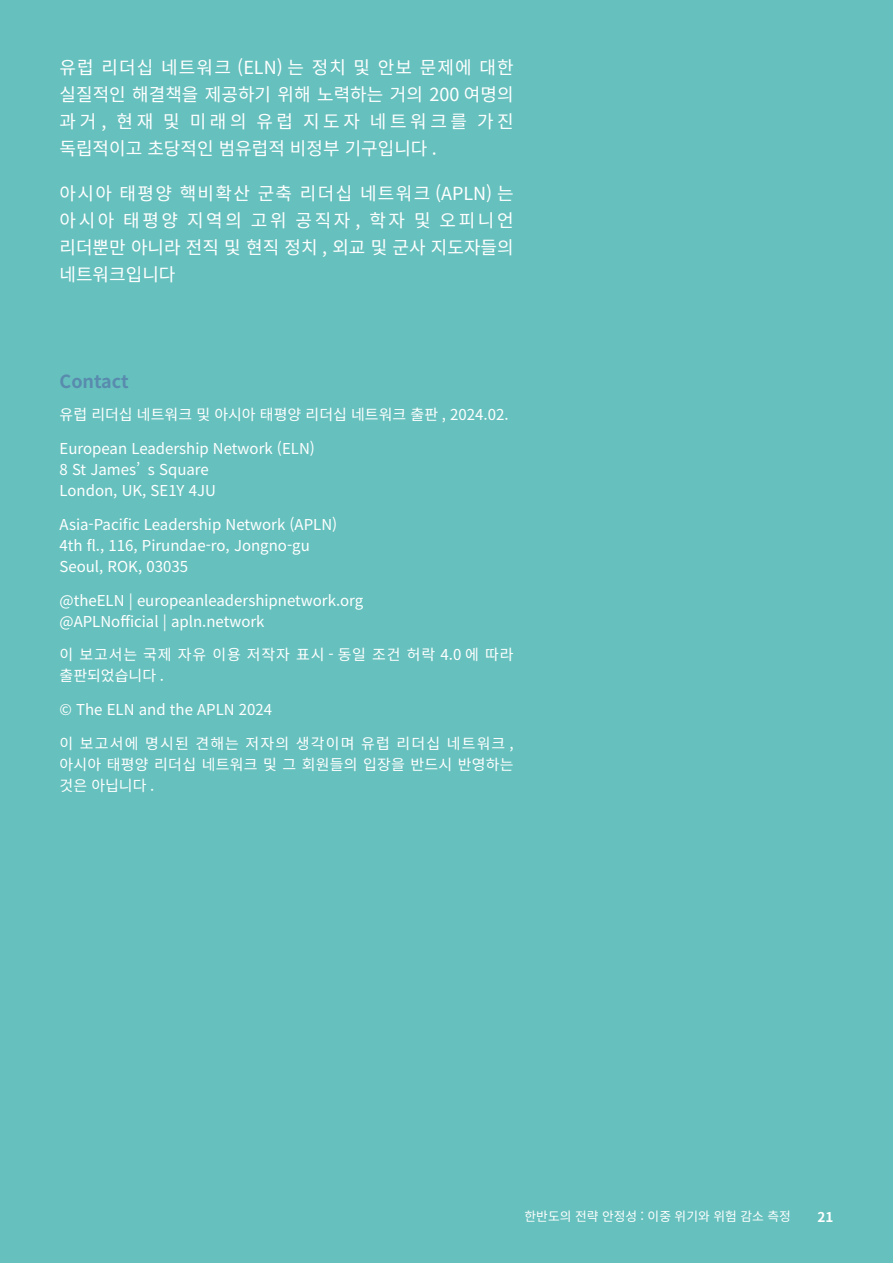
<style>
.page{position:relative;width:893px;height:1263px;background:#66c1be}
.page>*{position:absolute;margin:0;border:0;box-sizing:border-box;transform-origin:0 0}
.t1{font:18px/27px "Noto Sans CJ Kkr";color:#fff;text-align:justify}
.t2{font:700 18px "Noto Sans CJ Kkr";color:#598bae}
.t3{font:15px/21px "Noto Sans CJ Kkr";color:#fff}
.t4{font:15px/21px "Noto Sans CJ Kkr";letter-spacing:.055em;color:#fff}
.t5{font:700 13.5px "Noto Sans CJ Kkr";color:#fff}
.t6{font:12.75px "Noto Sans CJ Kkr";color:#fff}
</style>
<div class="page">
<p class="t1" style="left:60px;top:54px;width:456px">유럽 리더십 네트워크 (ELN) 는 정치 및 안보 문제에 대한 실질적인 해결책을 제공하기 위해 노력하는 거의 200 여명의 과거, 현재 및 미래의 유럽 지도자 네트워크를 가진 독립적이고 초당적인 범유럽적 비정부 기구입니다 .</p>
<p class="t1" style="left:60px;top:180px;width:456px">아시아 태평양 핵비확산 군축 리더십 네트워크 (APLN) 는 아시아 태평양 지역의 고위 공직자 , 학자 및 오피니언 리더뿐만 아니라 전직 및 현직 정치 , 외교 및 군사 지도자들의 네트워크입니다</p>
<p class="t2" style="left:60px;top:371px;width:71px">Contact</p>
<p class="t3" style="left:60px;top:405px;width:451px">유럽 리더십 네트워크 및 아시아 태평양 리더십 네트워크 출판 , 2024.02.</p>
<p class="t3" style="left:60px;top:438px;width:257px">European Leadership Network (ELN)<br>8 St James’ s Square<br>London, UK, SE1Y 4JU</p>
<p class="t3" style="left:60px;top:514px;width:279px">Asia-Pacific Leadership Network (APLN)<br>4th fl., 116, Pirundae-ro, Jongno-gu<br>Seoul, ROK, 03035</p>
<p class="t3" style="left:60px;top:590px;width:305px">@theELN | europeanleadershipnetwork.org @APLNofficial | apln.network</p>
<p class="t4" style="left:60px;top:645px;width:456px">이 보고서는 국제 자유 이용 저작자 표시 - 동일 조건 허락 4.0 에 따라 출판되었습니다 .</p>
<p class="t3" style="left:60px;top:699px;width:214px">© The ELN and the APLN 2024</p>
<p class="t3" style="left:60px;top:733px;width:456px;text-align:justify">이 보고서에 명시된 견해는 저자의 생각이며 유럽 리더십 네트워크 , 아시아 태평양 리더십 네트워크 및 그 회원들의 입장을 반드시 반영하는 것은 아닙니다 .</p>
<p class="t6" style="left:525px;top:1209px;width:268px">한반도의 전략 안정성 : 이중 위기와 위험 감소 측정</p>
<p class="t5" style="left:817px;top:1209px;width:17px">21</p>
</div>
